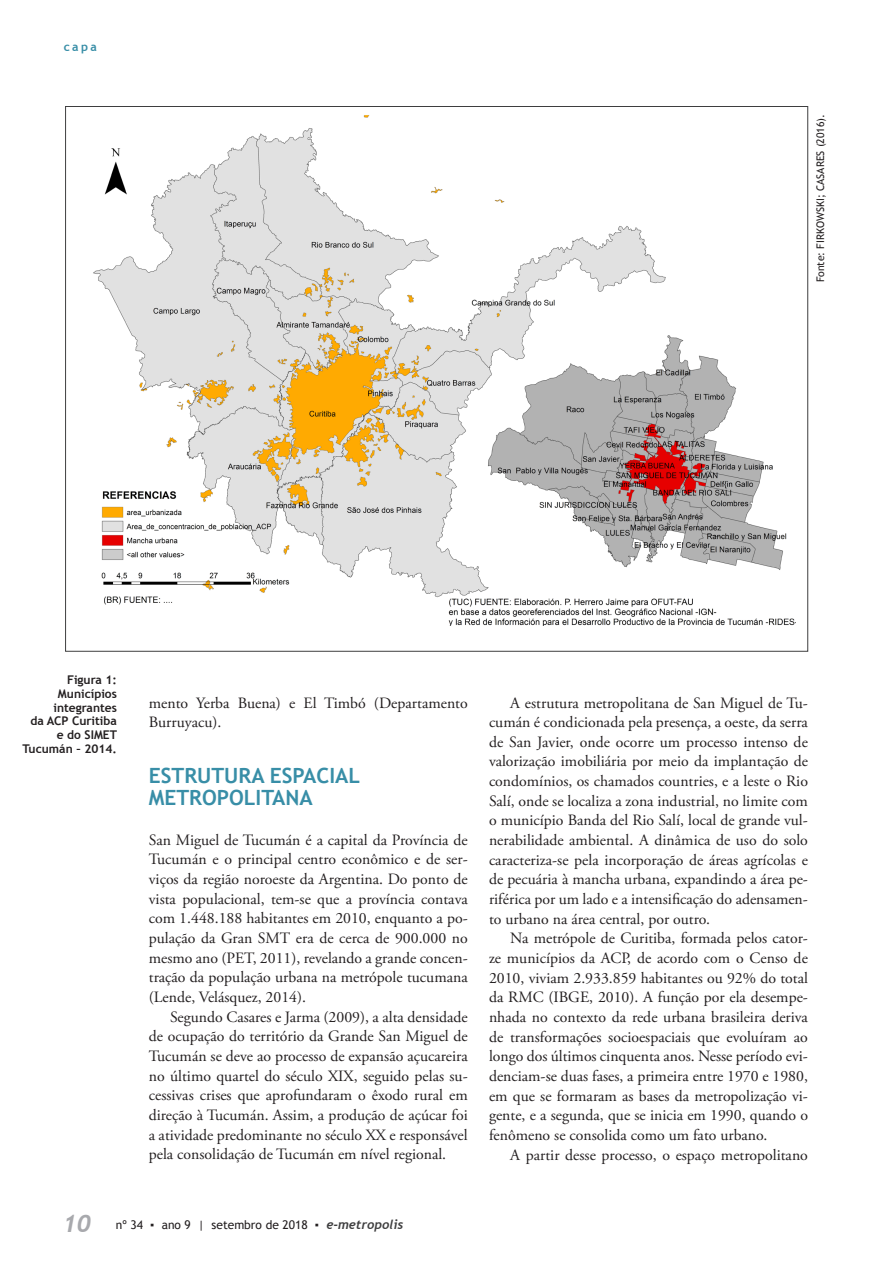
<style>
.page{position:relative;width:893px;height:1263px;background:#fff}
.page>*{position:absolute;margin:0;border:0;box-sizing:border-box;transform-origin:0 0}
.subtitulo_artigo_CA{font:700 21px/22.5px "Trebuchet MS";color:#388ea7}
.paragrafo_simples{font:15.75px/19.6px "Adobe Garamond Pro";color:#231f20;text-align:justify}
.legenda{font:700 12px/13.8px "Trebuchet MS";color:#231f20;text-align:right}
.t1{font:12px "Trebuchet MS";color:#231f20}
.t2{font:700 12px "Trebuchet MS";color:#388ea7}
.legenda-2{font:10.5px "Trebuchet MS";color:#231f20}
.s1{font-family:"Trebuchet";font-weight:700;font-style:italic;font-size:24px;color:#a8a9ad}
.s2{font-family:"Trebuchet";font-weight:700;font-style:italic;font-size:12.75px;color:#3e3e3f}
</style>
<div class="page">
<img style="left:93px;top:115px;width:703px;height:510px">
<p class="t2" style="left:64px;top:40px;width:35px">capa</p>
<p class="legenda-2" style="left:814px;top:282px;width:170px;rotate:-90deg">Fonte: FIRKOWSKI; CASARES (2016).</p>
<p class="legenda" style="left:22px;top:673px;width:96px">Figura 1:<br>Municípios integrantes<br>da ACP Curitiba e do SIMET<br>Tucumán – 2014.</p>
<p class="paragrafo_simples" style="left:149px;top:693px;width:320px">mento Yerba Buena) e El Timbó (Departamento<br>Burruyacu).</p>
<p class="subtitulo_artigo_CA" style="left:149px;top:764px;width:213px">ESTRUTURA ESPACIAL<br>METROPOLITANA</p>
<p class="paragrafo_simples" style="left:149px;top:830px;width:320px">San Miguel de Tucumán é a capital da Província de Tucumán e o principal centro econômico e de ser&shy;viços da região noroeste da Argentina. Do ponto de vista populacional, tem-se que a província contava com 1.448.188 habitantes em 2010, enquanto a po&shy;pulação da Gran SMT era de cerca de 900.000 no mesmo ano (PET, 2011), revelando a grande concen&shy;tração da população urbana na metrópole tucumana (Lende, Velásquez, 2014).</p>
<p class="paragrafo_simples" style="left:149px;top:1007px;width:320px;text-indent:21px">Segundo Casares e Jarma (2009), a alta densidade de ocupação do território da Grande San Miguel de Tucumán se deve ao processo de expansão açucareira no último quartel do século XIX, seguido pelas su&shy;cessivas crises que aprofundaram o êxodo rural em direção à Tucumán. Assim, a produção de açúcar foi a atividade predominante no século XX e responsável pela consolidação de Tucumán em nível regional.</p>
<p class="t1" style="left:63px;top:1218px;width:342px"><span class="s1">10</span> nº 34 ▪ ano 9 | setembro de 2018 ▪ <span class="s2">e-metropolis</span></p>
<p class="paragrafo_simples" style="left:489px;top:693px;width:320px;text-indent:21px">A estrutura metropolitana de San Miguel de Tu&shy;cumán é condicionada pela presença, a oeste, da serra de San Javier, onde ocorre um processo intenso de valorização imobiliária por meio da implantação de condomínios, os chamados countries, e a leste o Rio Salí, onde se localiza a zona industrial, no limite com o município Banda del Rio Salí, local de grande vul&shy;nerabilidade ambiental. A dinâmica de uso do solo caracteriza-se pela incorporação de áreas agrícolas e de pecuária à mancha urbana, expandindo a área pe&shy;riférica por um lado e a intensificação do adensamen&shy;to urbano na área central, por outro.</p>
<p class="paragrafo_simples" style="left:489px;top:929px;width:320px;text-indent:21px">Na metrópole de Curitiba, formada pelos cator&shy;ze municípios da ACP, de acordo com o Censo de 2010, viviam 2.933.859 habitantes ou 92% do total da RMC (IBGE, 2010). A função por ela desempe&shy;nhada no contexto da rede urbana brasileira deriva de transformações socioespaciais que evoluíram ao longo dos últimos cinquenta anos. Nesse período evi&shy;denciam-se duas fases, a primeira entre 1970 e 1980, em que se formaram as bases da metropolização vi&shy;gente, e a segunda, que se inicia em 1990, quando o fenômeno se consolida como um fato urbano.</p>
<p class="paragrafo_simples" style="left:510px;top:1145px;width:299px">A partir desse processo, o espaço metropolitano</p>
</div>
